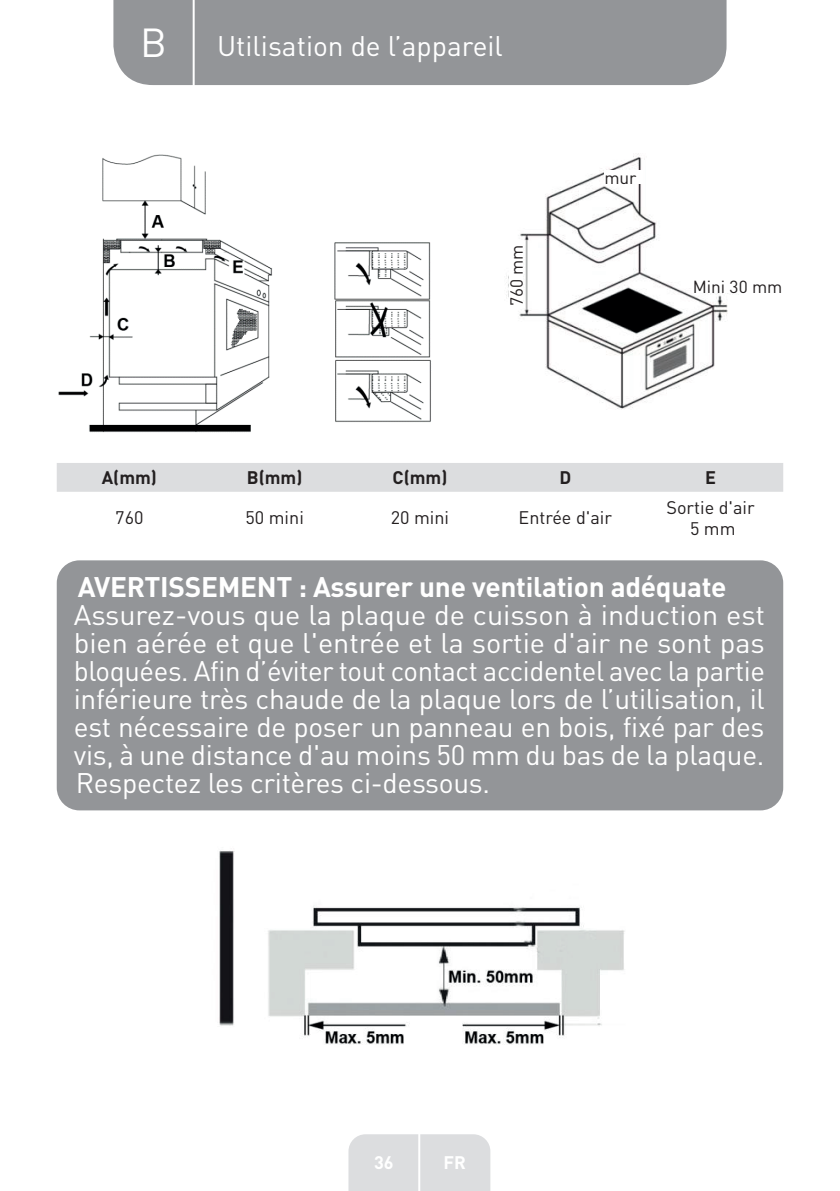
<style>
.page{position:relative;width:840px;height:1191px;background:#fff}
.page>*{position:absolute;margin:0;border:0;box-sizing:border-box;transform-origin:0 0}
.t1{font:40px "DIN Pro";color:#fff}
.t2{font:28px/28px "DIN Pro";letter-spacing:-.01em;color:#fff;text-align:justify}
.t3{font:700 28px "DIN Pro";letter-spacing:-.01em;color:#fff}
.t4{font:18px/21.6px "DIN Pro";color:#231f20;text-align:center}
.t5{font:700 18px "DIN Pro";color:#231f20}
.t6{font:700 18px "DIN Pro";color:#fff}
.t7{font:17.2px "DIN Pro";color:#231f20}
</style>
<div class="page">
<div style="left:113px;top:0;width:613px;height:85px;background:#939598"></div>
<div style="left:348px;top:1134px;width:142px;height:57px;background:#dcdddf"></div>
<hr style="left:418px;top:1111px;width:2px;height:80px;background:#fff">
<hr style="left:192px;top:0;width:2px;height:88px;background:#fff">
<img style="left:58px;top:154px;width:373px;height:279px">
<img style="left:506px;top:153px;width:233px;height:257px">
<div style="left:692px;top:279px;width:90px;height:14px;background:#fff"></div>
<div style="left:604px;top:171px;width:38px;height:13px;background:#fff"></div>
<div style="left:509px;top:240px;width:13px;height:66px;background:#fff"></div>
<div style="left:57px;top:463px;width:725px;height:29px;background:#dcdddf"></div>
<div style="left:57px;top:560px;width:725px;height:250px;background:#939598;border-radius:23px"></div>
<img style="left:219px;top:851px;width:406px;height:194px">
<h1 class="t1" style="left:140px;top:15px;width:28px">B</h1>
<p class="t2" style="left:217px;top:31px;width:287px">Utilisation de l’appareil</p>
<p class="t7" style="left:504px;top:306px;width:63px;rotate:-90deg">760 mm</p>
<p class="t7" style="left:604px;top:166px;width:34px">mur</p>
<p class="t7" style="left:692px;top:275px;width:91px">Mini 30 mm</p>
<p class="t5" style="left:102px;top:462px;width:57px">A(mm)</p>
<p class="t5" style="left:247px;top:462px;width:57px">B(mm)</p>
<p class="t5" style="left:392px;top:462px;width:56px">C(mm)</p>
<p class="t5" style="left:559px;top:462px;width:13px">D</p>
<p class="t5" style="left:704px;top:462px;width:12px">E</p>
<p class="t4" style="left:115px;top:506px;width:30px">760</p>
<p class="t4" style="left:245px;top:506px;width:60px">50 mini</p>
<p class="t4" style="left:390px;top:506px;width:60px">20 mini</p>
<p class="t4" style="left:518px;top:506px;width:95px">Entrée d'air</p>
<p class="t4" style="left:666px;top:495px;width:90px">Sortie d'air<br>5 mm</p>
<p class="t3" style="left:78px;top:564px;width:650px">AVERTISSEMENT : Assurer une ventilation adéquate</p>
<p class="t2" style="left:74px;top:600px;width:692px">Assurez-vous que la plaque de cuisson à induction est bien aérée et que l'entrée et la sortie d'air ne sont pas bloquées. Afin d’éviter tout contact accidentel avec la partie inférieure très chaude de la plaque lors de l’utilisation, il est nécessaire de poser un panneau en bois, fixé par des vis, à une distance d'au moins 50 mm du bas de la plaque.<br>Respectez les critères ci-dessous.</p>
<p class="t6" style="left:374px;top:1147px;width:21px">36</p>
<p class="t6" style="left:443px;top:1147px;width:24px">FR</p>
</div>
